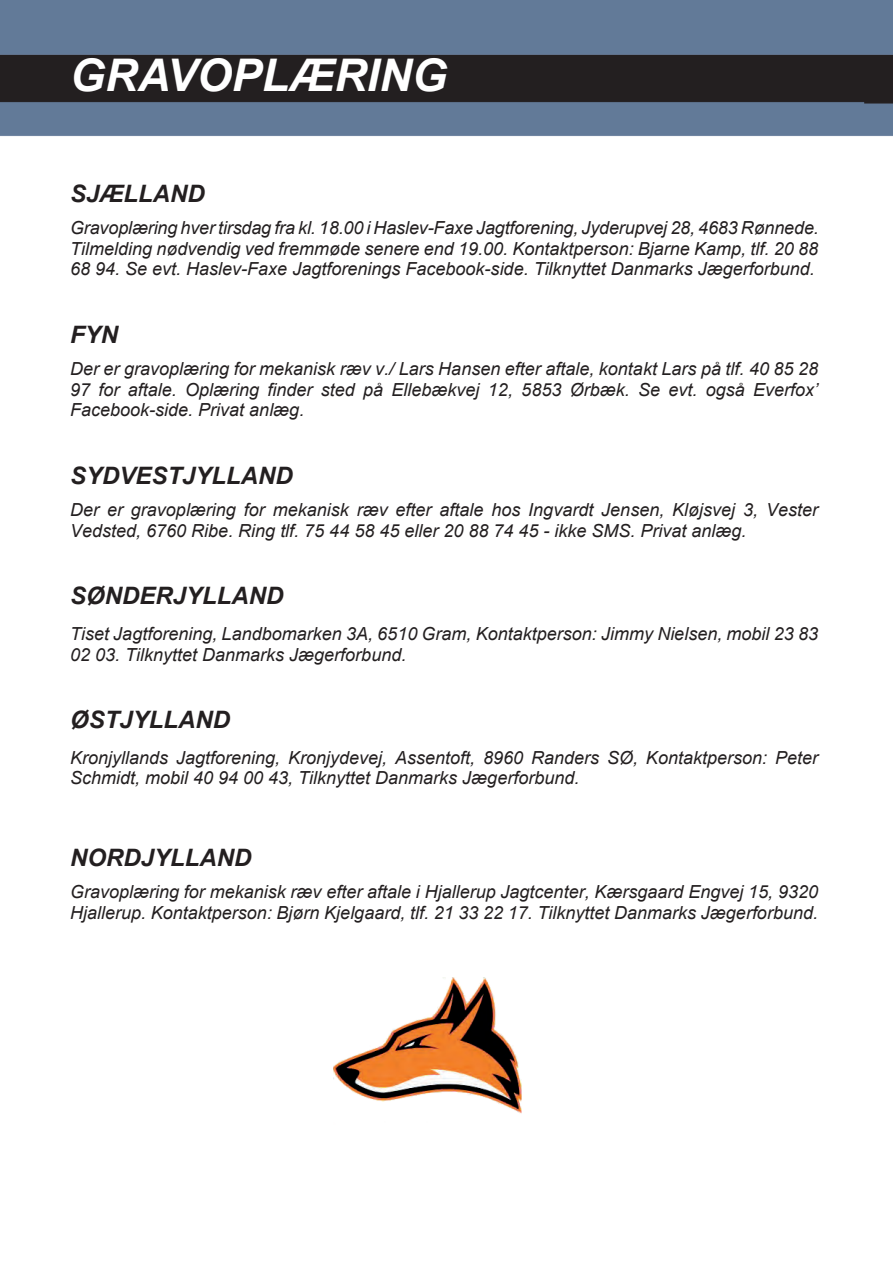
<style>
.page{position:relative;width:893px;height:1263px;background:#fff}
.page>*{position:absolute;margin:0;border:0;box-sizing:border-box;transform-origin:0 0}
.t1{font:italic 700 45px "Arial";color:#fff}
.t2{font:italic 700 24px "Arial";color:#231f20}
.t3{font:italic 18px/20.7px "Arial";color:#231f20}
</style>
<div class="page">
<img style="left:0;top:0;width:893px;height:136px">
<img style="left:333px;top:977px;width:188px;height:136px">
<h1 class="t1" style="left:70px;top:58px;width:378px">GRAVOPLÆRING</h1>
<h2 class="t2" style="left:70px;top:184px;width:136px">SJÆLLAND</h2>
<p class="t3" style="left:70px;top:219px;width:750px;text-align:justify">Gravoplæring hver tirsdag fra kl. 18.00 i Haslev-Faxe Jagtforening, Jyderupvej 28, 4683 Rønnede.<br>Tilmelding nødvendig ved fremmøde senere end 19.00. Kontaktperson: Bjarne Kamp, tlf. 20 88<br>68 94. Se evt. Haslev-Faxe Jagtforenings Facebook-side. Tilknyttet Danmarks Jægerforbund.</p>
<h2 class="t2" style="left:70px;top:325px;width:50px">FYN</h2>
<p class="t3" style="left:70px;top:360px;width:750px;text-align:justify">Der er gravoplæring for mekanisk ræv v./ Lars Hansen efter aftale, kontakt Lars på tlf. 40 85 28<br>97 for aftale. Oplæring finder sted på Ellebækvej 12, 5853 Ørbæk. Se evt. også Everfox’ Facebook-side. Privat anlæg.</p>
<h2 class="t2" style="left:70px;top:466px;width:224px">SYDVESTJYLLAND</h2>
<p class="t3" style="left:70px;top:501px;width:749px">Der er gravoplæring for mekanisk ræv efter aftale hos Ingvardt Jensen, Kløjsvej 3, Vester<br>Vedsted, 6760 Ribe. Ring tlf. 75 44 58 45 eller 20 88 74 45 - ikke SMS. Privat anlæg.</p>
<h2 class="t2" style="left:70px;top:587px;width:215px">SØNDERJYLLAND</h2>
<p class="t3" style="left:70px;top:625px;width:749px">Tiset Jagtforening, Landbomarken 3A, 6510 Gram, Kontaktperson: Jimmy Nielsen, mobil 23 83<br>02 03. Tilknyttet Danmarks Jægerforbund.</p>
<h2 class="t2" style="left:70px;top:710px;width:162px">ØSTJYLLAND</h2>
<p class="t3" style="left:70px;top:749px;width:749px">Kronjyllands Jagtforening, Kronjydevej, Assentoft, 8960 Randers SØ, Kontaktperson: Peter<br>Schmidt, mobil 40 94 00 43, Tilknyttet Danmarks Jægerforbund.</p>
<h2 class="t2" style="left:70px;top:848px;width:183px">NORDJYLLAND</h2>
<p class="t3" style="left:70px;top:883px;width:749px">Gravoplæring for mekanisk ræv efter aftale i Hjallerup Jagtcenter, Kærsgaard Engvej 15, 9320<br>Hjallerup. Kontaktperson: Bjørn Kjelgaard, tlf. 21 33 22 17. Tilknyttet Danmarks Jægerforbund.</p>
</div>
